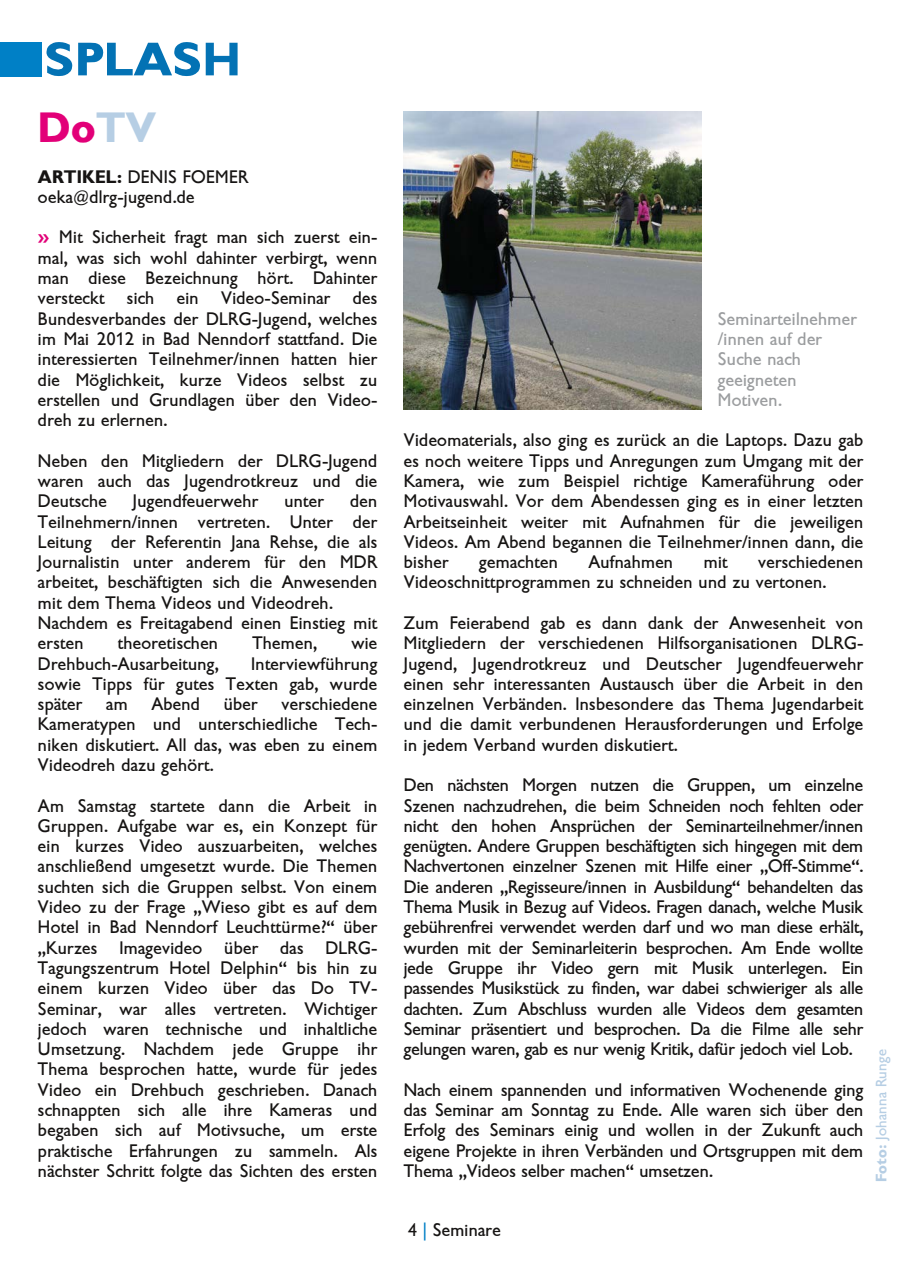
<style>
.page{position:relative;width:902px;height:1272px;background:#fff}
.page>*{position:absolute;margin:0;border:0;box-sizing:border-box;transform-origin:0 0}
.t1{font:42px "DLRG Jugend Text,Bold";color:#e20078}
.t2{font:18px/20.2px "DLRG Jugend Text";color:#161413;text-align:justify}
.t3{font:18px/20.2px "DLRG Jugend Text";color:#9b9d9f}
.t4{font:15px "DLRG Jugend Text";color:#b6cee4}
.s1{color:#b6cee4}
.s2{font-family:"DLRG Jugend Text,Bold"}
.s3{font-family:"DLRG Jugend Text,Bold";color:#e20078}
.s4{color:#0080c6}
</style>
<div class="page">
<svg style="left:46px;top:42px;width:26px;height:34px"></svg>
<svg style="left:78px;top:42px;width:122px;height:34px"></svg>
<svg style="left:206px;top:43px;width:31px;height:32px"></svg>
<div style="left:0;top:42px;width:42px;height:34px;background:#0080c6"></div>
<img style="left:404px;top:111px;width:297px;height:298px">
<h1 class="t1" style="left:38px;top:103px;width:121px">Do<span class="s1">TV</span></h1>
<p class="t2" style="left:38px;top:166px;width:212px"><span class="s2">ARTIKEL:</span> DENIS FOEMER oeka@dlrg-jugend.de</p>
<p class="t2" style="left:38px;top:227px;width:341px"><span class="s3">»</span> Mit Sicherheit fragt man sich zuerst ein&shy;mal, was sich wohl dahinter verbirgt, wenn man diese Bezeichnung hört. Dahinter versteckt sich ein Video-Seminar des Bundesverbandes der DLRG-Jugend, welches im Mai 2012 in Bad Nenndorf stattfand. Die interessierten Teilnehmer/innen hatten hier die Möglichkeit, kurze Videos selbst zu erstellen und Grundlagen über den Video&shy;dreh zu erlernen.</p>
<p class="t2" style="left:38px;top:450px;width:341px">Neben den Mitgliedern der DLRG-Jugend waren auch das Jugendrotkreuz und die Deutsche</p>
<p class="t2" style="left:133px;top:491px;width:127px">Jugendfeuerwehr</p>
<p class="t2" style="left:284px;top:491px;width:41px">unter</p>
<p class="t2" style="left:38px;top:491px;width:341px;text-align:left;text-indent:312px">den<br>Teilnehmern/innen vertreten. Unter der<br>Leitung der Referentin Jana Rehse, die als<br>Journalistin unter anderem für den MDR arbeitet, beschäftigten sich die Anwesenden mit dem Thema Videos und Videodreh.<br>Nachdem es Freitagabend einen Einstieg mit ersten</p>
<p class="t2" style="left:118px;top:633px;width:102px">theoretischen</p>
<p class="t2" style="left:252px;top:633px;width:66px">Themen,</p>
<p class="t2" style="left:351px;top:633px;width:28px">wie</p>
<p class="t2" style="left:38px;top:653px;width:182px">Drehbuch-Ausarbeitung,</p>
<p class="t2" style="left:38px;top:653px;width:341px;text-indent:213px">Interviewführung sowie Tipps für gutes Texten gab, wurde später</p>
<p class="t2" style="left:38px;top:694px;width:341px;text-indent:243px">verschiedene Kameratypen und unterschiedliche Tech&shy;niken diskutiert. All das, was eben zu einem Videodreh dazu gehört.</p>
<p class="t2" style="left:38px;top:795px;width:341px">Am Samstag startete dann die Arbeit in Gruppen. Aufgabe war es, ein Konzept für ein kurzes Video auszuarbeiten, welches anschließend umgesetzt wurde. Die Themen suchten sich die Gruppen selbst. Von einem Video zu der Frage „Wieso gibt es auf dem Hotel in Bad Nenndorf Leuchttürme?“ über „Kurzes Imagevideo über das DLRG-Tagungszentrum Hotel Delphin“ bis hin zu einem kurzen Video über das Do TV-Seminar, war alles vertreten. Wichtiger jedoch waren technische und inhaltliche Umsetzung. Nachdem jede Gruppe ihr Thema besprochen hatte, wurde für jedes Video ein Drehbuch geschrieben. Danach schnappten sich alle ihre Kameras und begaben sich auf Motivsuche, um erste praktische Erfahrungen zu sammeln. Als nächster Schritt folgte das Sichten des ersten</p>
<p class="t2" style="left:106px;top:694px;width:23px">am</p>
<p class="t2" style="left:151px;top:694px;width:50px">Abend</p>
<p class="t2" style="left:224px;top:694px;width:36px">über</p>
<p class="t3" style="left:718px;top:308px;width:141px">Seminarteilnehmer /innen auf der<br>Suche nach geeigneten<br>Motiven.</p>
<p class="t2" style="left:404px;top:430px;width:461px">Videomaterials, also ging es zurück an die Laptops. Dazu gab es noch weitere Tipps und Anregungen zum Umgang mit der Kamera, wie zum Beispiel richtige Kameraführung oder Motivauswahl. Vor dem Abendessen ging es in einer letzten Arbeitseinheit weiter mit Aufnahmen für die jeweiligen Videos. Am Abend begannen die Teilnehmer/innen dann, die bisher</p>
<p class="t2" style="left:479px;top:552px;width:80px">gemachten</p>
<p class="t2" style="left:588px;top:552px;width:86px">Aufnahmen</p>
<p class="t2" style="left:703px;top:552px;width:26px">mit</p>
<p class="t2" style="left:404px;top:552px;width:461px;text-indent:354px">verschiedenen<br>Videoschnittprogrammen zu schneiden und zu vertonen.</p>
<p class="t2" style="left:404px;top:613px;width:461px">Zum Feierabend gab es dann dank der Anwesenheit von Mitgliedern der verschiedenen Hilfsorganisationen DLRG-Jugend, Jugendrotkreuz und Deutscher Jugendfeuerwehr einen sehr interessanten Austausch über die Arbeit in den einzelnen Verbänden. Insbesondere das Thema Jugendarbeit und die damit verbundenen Herausforderungen und Erfolge in jedem Verband wurden diskutiert.</p>
<p class="t2" style="left:404px;top:775px;width:461px">Den nächsten Morgen nutzen die Gruppen, um einzelne Szenen nachzudrehen, die beim Schneiden noch fehlten oder nicht den hohen Ansprüchen der Seminarteilnehmer/innen genügten. Andere Gruppen beschäftigten sich hingegen mit dem Nachvertonen einzelner Szenen mit Hilfe einer „Off-Stimme“.<br>Die anderen „Regisseure/innen in Ausbildung“ behandelten das Thema Musik in Bezug auf Videos. Fragen danach, welche Musik gebührenfrei verwendet werden darf und wo man diese erhält, wurden mit der Seminarleiterin besprochen. Am Ende wollte jede Gruppe ihr Video gern mit Musik unterlegen. Ein passendes Musikstück zu finden, war dabei schwieriger als alle dachten. Zum Abschluss wurden alle Videos dem gesamten Seminar präsentiert und besprochen. Da die Filme alle sehr gelungen waren, gab es nur wenig Kritik, dafür jedoch viel Lob.</p>
<p class="t2" style="left:404px;top:1079px;width:461px">Nach einem spannenden und informativen Wochenende ging das Seminar am Sonntag zu Ende. Alle waren sich über den Erfolg des Seminars einig und wollen in der Zukunft auch eigene Projekte in ihren Verbänden und Ortsgruppen mit dem Thema „Videos selber machen“ umsetzen.</p>
<p class="t4" style="left:872px;top:1182px;width:134px;rotate:-90deg"><span class="s2">Foto:</span> Johanna Runge</p>
<p class="t2" style="left:408px;top:1219px;width:95px">4 <span class="s4">|</span> Seminare</p>
</div>
